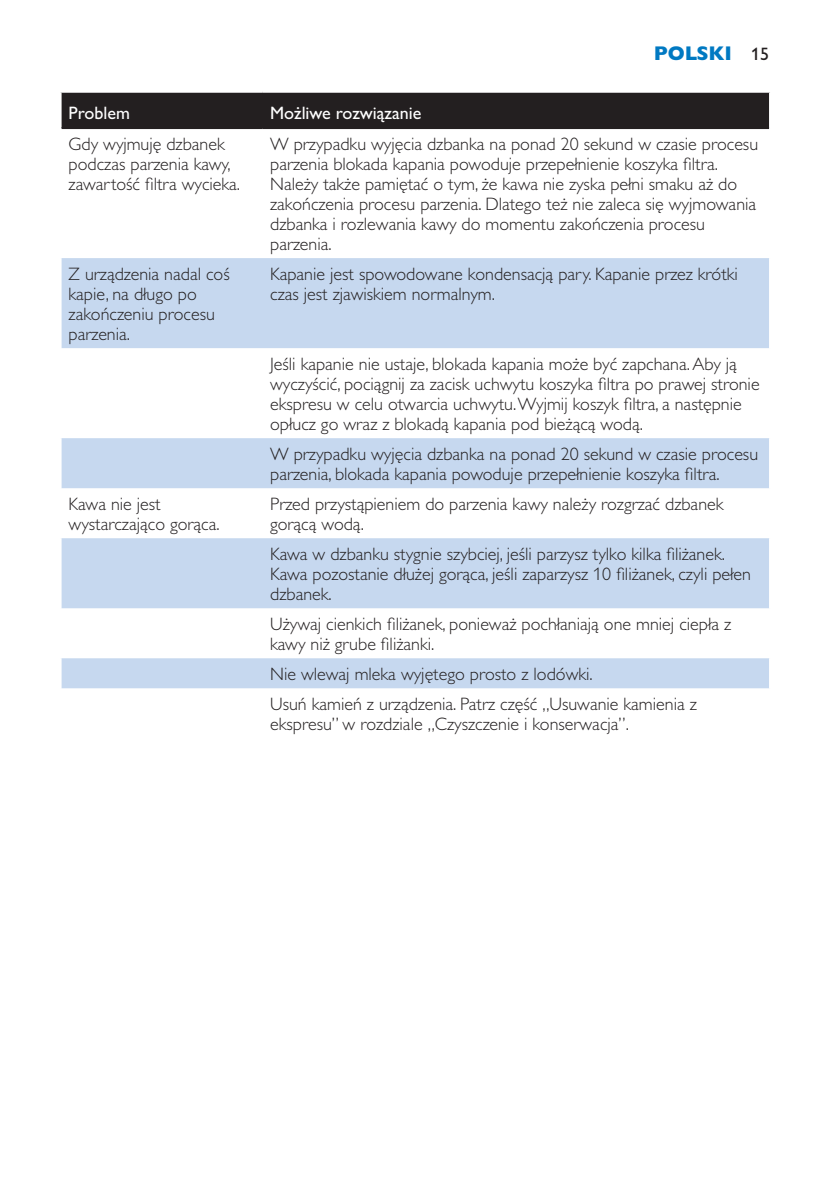
<style>
.page{position:relative;width:840px;height:1191px;background:#fff}
.page>*{position:absolute;margin:0;border:0;box-sizing:border-box;transform-origin:0 0}
.t1{font:700 20px "Gill Sans";color:#0079c2}
.t2{font:18px/20px "Gill Sans Alt One WGL Light";color:#231f20}
.t3{font:18px "Gill Sans Alt One WGL";color:#fff}
.s1{font-family:"Gill Sans Alt One WGL";font-weight:400;font-size:18px;color:#231f20}
</style>
<div class="page">
<div style="left:62px;top:93px;width:706px;height:34px;background:#231f20"></div>
<svg style="left:62px;top:258px;width:706px;height:430px;fill:#c6d8ef"></svg>
<hr style="left:62px;top:127px;width:200px;height:2px;background:#231f20">
<hr style="left:262px;top:127px;width:506px;height:2px;background:#231f20">
<p class="t1" style="left:653px;top:42px;width:117px">POLSKI <span class="s1">15</span></p>
<p class="t3" style="left:69px;top:101px;width:63px">Problem</p>
<p class="t3" style="left:270px;top:101px;width:153px">Możliwe rozwiązanie</p>
<p class="t2" style="left:69px;top:134px;width:173px">Gdy wyjmuję dzbanek podczas parzenia kawy, zawartość filtra wycieka.</p>
<p class="t2" style="left:270px;top:134px;width:489px">W przypadku wyjęcia dzbanka na ponad 20 sekund w czasie procesu parzenia blokada kapania powoduje przepełnienie koszyka filtra.<br>Należy także pamiętać o tym, że kawa nie zyska pełni smaku aż do zakończenia procesu parzenia. Dlatego też nie zaleca się wyjmowania dzbanka i rozlewania kawy do momentu zakończenia procesu parzenia.</p>
<p class="t2" style="left:69px;top:264px;width:163px">Z urządzenia nadal coś kapie, na długo po zakończeniu procesu parzenia.</p>
<p class="t2" style="left:270px;top:264px;width:469px">Kapanie jest spowodowane kondensacją pary. Kapanie przez krótki czas jest zjawiskiem normalnym.</p>
<p class="t2" style="left:270px;top:354px;width:490px">Jeśli kapanie nie ustaje, blokada kapania może być zapchana. Aby ją wyczyścić, pociągnij za zacisk uchwytu koszyka filtra po prawej stronie ekspresu w celu otwarcia uchwytu. Wyjmij koszyk filtra, a następnie opłucz go wraz z blokadą kapania pod bieżącą wodą.</p>
<p class="t2" style="left:270px;top:444px;width:489px">W przypadku wyjęcia dzbanka na ponad 20 sekund w czasie procesu parzenia, blokada kapania powoduje przepełnienie koszyka filtra.</p>
<p class="t2" style="left:69px;top:494px;width:152px">Kawa nie jest wystarczająco gorąca.</p>
<p class="t2" style="left:270px;top:494px;width:454px">Przed przystąpieniem do parzenia kawy należy rozgrzać dzbanek gorącą wodą.</p>
<p class="t2" style="left:270px;top:544px;width:482px">Kawa w dzbanku stygnie szybciej, jeśli parzysz tylko kilka filiżanek.<br>Kawa pozostanie dłużej gorąca, jeśli zaparzysz 10 filiżanek, czyli pełen dzbanek.</p>
<p class="t2" style="left:270px;top:614px;width:462px">Używaj cienkich filiżanek, ponieważ pochłaniają one mniej ciepła z kawy niż grube filiżanki.</p>
<p class="t2" style="left:270px;top:659px;width:428px;line-height:30px">Nie wlewaj mleka wyjętego prosto z lodówki.<br>Usuń kamień z urządzenia. Patrz część „Usuwanie kamienia z</p>
<p class="t2" style="left:270px;top:714px;width:360px">ekspresu” w rozdziale „Czyszczenie i konserwacja”.</p>
</div>
